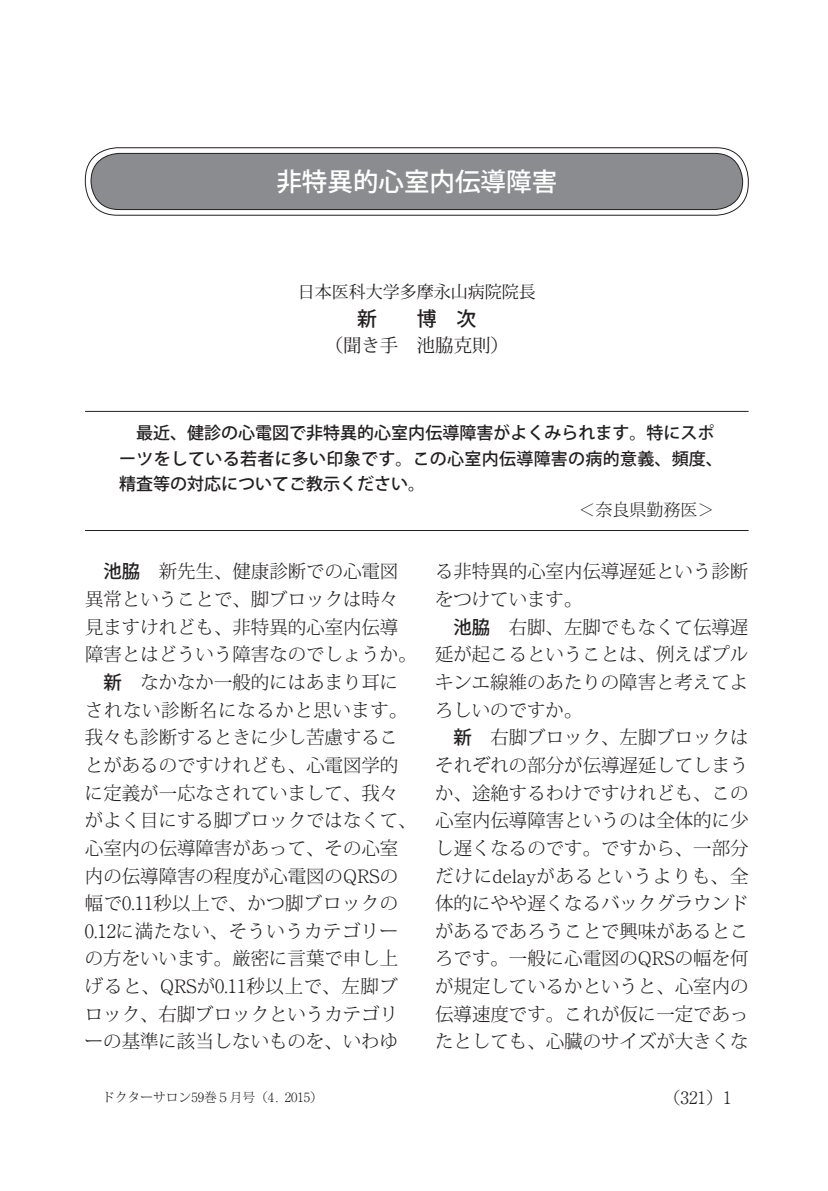
<style>
.page{position:relative;width:828px;height:1191px;background:#fff}
.page>*{position:absolute;margin:0;border:0;box-sizing:border-box;transform-origin:0 0}
.t1{font:500 25.6px "Koz Go Pro";color:#fff}
.t2{font:500 19.8px "Koz Go Pro";color:#231f20}
.t3{font:300 18.4px "Koz Min Pro";color:#231f20}
.t4{font:300 18.4px "Koz Min Pro";letter-spacing:.025em;color:#231f20}
.t5{font:300 18.4px "Koz Min Pro";letter-spacing:.04em;color:#231f20}
.t6{font:300 18.4px "Koz Min Pro";letter-spacing:.055em;color:#231f20}
.t7{font:300 18.4px "Koz Min Pro";letter-spacing:.035em;color:#231f20}
.t8{font:18.4px "Koz Min Pro";color:#231f20}
.t9{font:500 17px "Koz Go Pro";color:#231f20}
.t10{font:17px "Koz Min Pro";color:#231f20}
.t11{font:300 17px "Koz Min Pro";color:#231f20}
.t12{font:300 17px "Ryumin Pro";color:#231f20}
.t13{font:300 12.8px "Koz Min Pro";color:#231f20}
.s1{font-family:"Ryumin Pro"}
.s2{font-family:"Koz Go Pro";font-weight:500}
.s3{font-family:"Koz Min Pro"}
</style>
<div class="page">
<div style="left:85px;top:147px;width:663px;height:68px;border:1px solid #231f20;border-radius:32px"></div>
<div style="left:91px;top:153px;width:651px;height:56px;background:#8a8c8f;border-radius:28px"></div>
<div style="left:91px;top:153px;width:652px;height:57px;border:1px solid #231f20;border-radius:28px"></div>
<hr style="left:85px;top:411px;width:663px;height:1px;background:#231f20">
<hr style="left:85px;top:530px;width:663px;height:1px;background:#231f20">
<p class="t1" style="left:276px;top:165px;width:282px">非特異的心室内伝導障害</p>
<p class="t10" style="left:298px;top:279px;width:240px">日本医科大学多摩永山病院院長</p>
<p class="t2" style="left:357px;top:306px;width:121px">新　　博　次</p>
<p class="t8" style="left:325px;top:332px;width:186px">（聞き手 池脇克則）</p>
<p class="t9" style="left:119px;top:422px;width:597px">　最近、健診の心電図で非特異的心室内伝導障害がよくみられます。特にスポ</p>
<p class="t9" style="left:119px;top:447px;width:605px">ーツをしている若者に多い印象です。この心室内伝導障害の病的意義、頻度、</p>
<p class="t9" style="left:119px;top:473px;width:308px">精査等の対応についてご教示ください。</p>
<p class="t11" style="left:578px;top:497px;width:138px"><span class="s1">＜</span>奈良県勤務医<span class="s1">＞</span></p>
<p class="t3" style="left:103px;top:558px;width:296px"><span class="s2">池脇</span> 新先生、健康診断での心電図</p>
<p class="t3" style="left:85px;top:586px;width:315px">異常ということで、脚ブロックは時々</p>
<p class="t3" style="left:85px;top:614px;width:315px">見ますけれども、非特異的心室内伝導</p>
<p class="t3" style="left:85px;top:641px;width:333px">障害とはどういう障害なのでしょうか。</p>
<p class="t3" style="left:103px;top:669px;width:296px"><span class="s2">新</span> なかなか一般的にはあまり耳に</p>
<p class="t7" style="left:85px;top:697px;width:324px">されない診断名になるかと思います。</p>
<p class="t3" style="left:85px;top:724px;width:315px">我々も診断するときに少し苦慮するこ</p>
<p class="t3" style="left:85px;top:752px;width:315px">とがあるのですけれども、心電図学的</p>
<p class="t3" style="left:85px;top:780px;width:315px">に定義が一応なされていまして、我々</p>
<p class="t3" style="left:85px;top:807px;width:333px">がよく目にする脚ブロックではなくて、</p>
<p class="t3" style="left:85px;top:835px;width:315px">心室内の伝導障害があって、その心室</p>
<p class="t3" style="left:85px;top:863px;width:315px">内の伝導障害の程度が心電図の<span class="s1">QRS</span>の</p>
<p class="t4" style="left:85px;top:890px;width:315px">幅で<span class="s1">0.11</span>秒以上で、かつ脚ブロックの</p>
<p class="t4" style="left:85px;top:918px;width:315px"><span class="s1">0.12</span>に満たない、そういうカテゴリー</p>
<p class="t3" style="left:85px;top:945px;width:315px">の方をいいます。厳密に言葉で申し上</p>
<p class="t5" style="left:85px;top:973px;width:315px">げると、<span class="s1">QRS</span>が<span class="s1">0.11</span>秒以上で、左脚ブ</p>
<p class="t3" style="left:85px;top:1001px;width:315px">ロック、右脚ブロックというカテゴリ</p>
<p class="t3" style="left:85px;top:1028px;width:315px">ーの基準に該当しないものを、いわゆ</p>
<p class="t3" style="left:435px;top:558px;width:315px">る非特異的心室内伝導遅延という診断</p>
<p class="t3" style="left:435px;top:586px;width:149px">をつけています。</p>
<p class="t3" style="left:453px;top:614px;width:296px"><span class="s2">池脇</span> 右脚、左脚でもなくて伝導遅</p>
<p class="t3" style="left:435px;top:641px;width:315px">延が起こるということは、例えばプル</p>
<p class="t3" style="left:435px;top:669px;width:315px">キンエ線維のあたりの障害と考えてよ</p>
<p class="t3" style="left:435px;top:697px;width:149px">ろしいのですか。</p>
<p class="t3" style="left:453px;top:724px;width:297px"><span class="s2">新</span> 右脚ブロック、左脚ブロックは</p>
<p class="t3" style="left:435px;top:752px;width:315px">それぞれの部分が伝導遅延してしまう</p>
<p class="t3" style="left:435px;top:780px;width:315px">か、途絶するわけですけれども、この</p>
<p class="t3" style="left:435px;top:807px;width:315px">心室内伝導障害というのは全体的に少</p>
<p class="t3" style="left:435px;top:835px;width:315px">し遅くなるのです。ですから、一部分</p>
<p class="t6" style="left:435px;top:863px;width:315px">だけに<span class="s1">delay</span>があるというよりも、全</p>
<p class="t3" style="left:435px;top:890px;width:315px">体的にやや遅くなるバックグラウンド</p>
<p class="t3" style="left:435px;top:918px;width:315px">があるであろうことで興味があるとこ</p>
<p class="t3" style="left:435px;top:945px;width:315px">ろです。一般に心電図の<span class="s1">QRS</span>の幅を何</p>
<p class="t3" style="left:435px;top:973px;width:315px">が規定しているかというと、心室内の</p>
<p class="t3" style="left:435px;top:1001px;width:315px">伝導速度です。これが仮に一定であっ</p>
<p class="t3" style="left:435px;top:1028px;width:315px">たとしても、心臓のサイズが大きくな</p>
<p class="t13" style="left:102px;top:1088px;width:222px">ドクターサロン<span class="s1">59</span>巻<span class="s1">５</span>月号（<span class="s1">4. 2015</span>）</p>
<p class="t12" style="left:663px;top:1084px;width:70px"><span class="s3">（</span>321<span class="s3">）</span>1</p>
</div>
